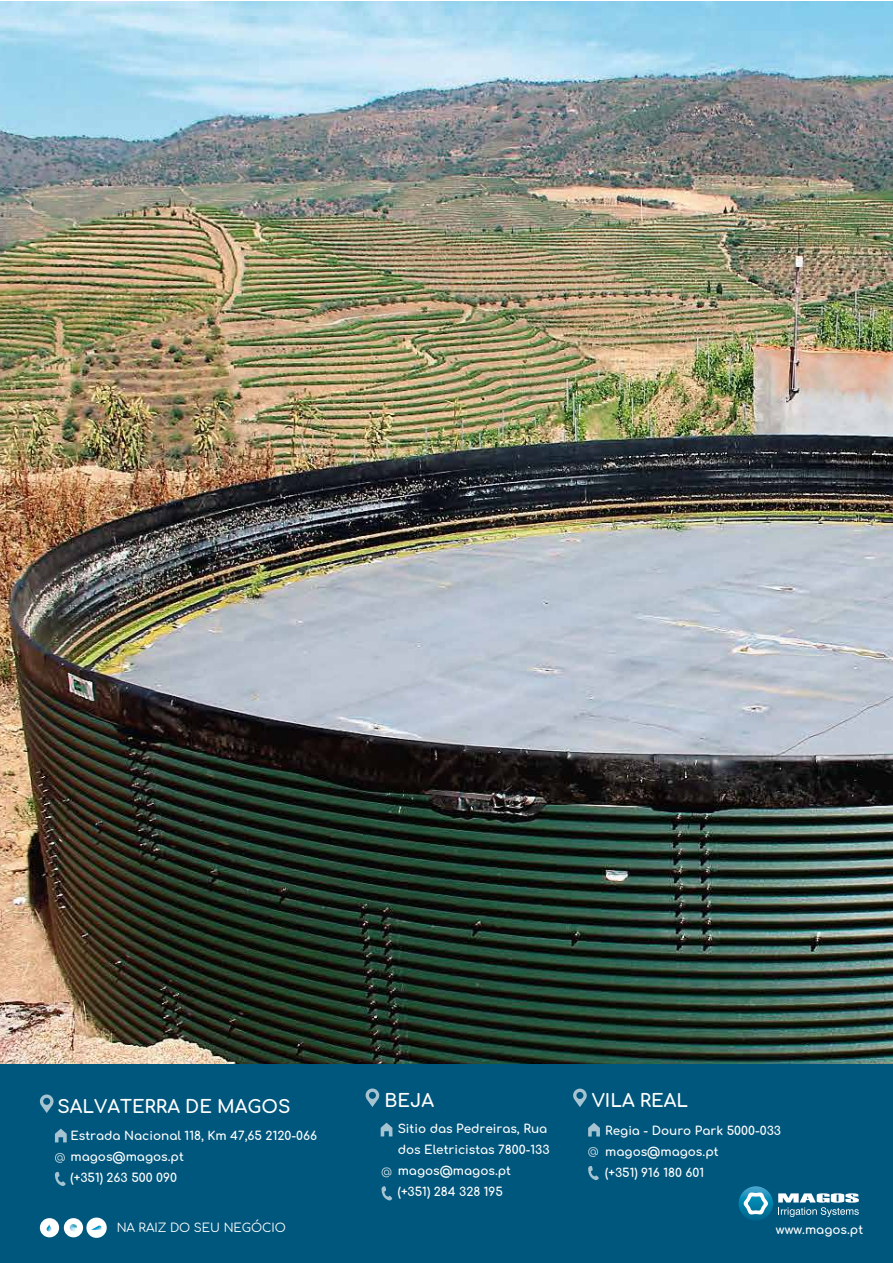
<style>
.page{position:relative;width:893px;height:1263px;background:#fff}
.page>*{position:absolute;margin:0;border:0;box-sizing:border-box;transform-origin:0 0}
.t1{font:700 18px "Comfortaa";color:#fff}
.t2{font:700 12px/21px "Comfortaa";color:#fff}
.t3{font:12px "Comfortaa";color:#fff}
</style>
<div class="page">
<div style="left:0;top:1063px;width:893px;height:200px;background:#00577d"></div>
<svg style="left:381px;top:1123px;width:11px;height:13px"></svg>
<svg style="left:382px;top:1186px;width:10px;height:14px"></svg>
<svg style="left:382px;top:1167px;width:9px;height:10px"></svg>
<svg style="left:366px;top:1088px;width:13px;height:19px"></svg>
<svg style="left:55px;top:1129px;width:12px;height:13px"></svg>
<svg style="left:55px;top:1172px;width:11px;height:14px"></svg>
<svg style="left:55px;top:1153px;width:10px;height:10px"></svg>
<svg style="left:40px;top:1094px;width:14px;height:19px"></svg>
<svg style="left:588px;top:1123px;width:12px;height:13px"></svg>
<svg style="left:588px;top:1166px;width:11px;height:14px"></svg>
<svg style="left:588px;top:1147px;width:10px;height:10px"></svg>
<svg style="left:573px;top:1088px;width:14px;height:19px"></svg>
<svg style="left:739px;top:1186px;width:120px;height:34px"></svg>
<div style="left:64px;top:1218px;width:19px;height:19px;background:#fff;border-radius:50%"></div>
<div style="left:40px;top:1218px;width:19px;height:19px;background:#fff;border-radius:50%"></div>
<svg style="left:86px;top:1217px;width:21px;height:21px"></svg>
<svg style="left:47px;top:1224px;width:5px;height:7px"></svg>
<svg style="left:98px;top:1225px;width:4px;height:3px"></svg>
<svg style="left:70px;top:1224px;width:7px;height:7px"></svg>
<img style="left:0;top:1px;width:893px;height:1062px">
<h1 class="t1" style="left:58px;top:1090px;width:234px">SALVATERRA DE MAGOS</h1>
<p class="t2" style="left:71px;top:1123px;width:248px">Estrada Nacional 118, Km 47,65 2120-066 magos@magos.pt<br>(+351) 263 500 090</p>
<h1 class="t1" style="left:384px;top:1084px;width:51px">BEJA</h1>
<p class="t2" style="left:398px;top:1117px;width:153px">Sitio das Pedreiras, Rua dos Eletricistas 7800-133 magos@magos.pt<br>(+351) 284 328 195</p>
<h1 class="t1" style="left:592px;top:1084px;width:98px">VILA REAL</h1>
<p class="t2" style="left:605px;top:1118px;width:177px">Regia - Douro Park 5000-033 magos@magos.pt<br>(+351) 916 180 601</p>
<p class="t3" style="left:117px;top:1217px;width:171px">NA RAIZ DO SEU NEGÓCIO</p>
<p class="t2" style="left:776px;top:1217px;width:89px">www.magos.pt</p>
</div>
